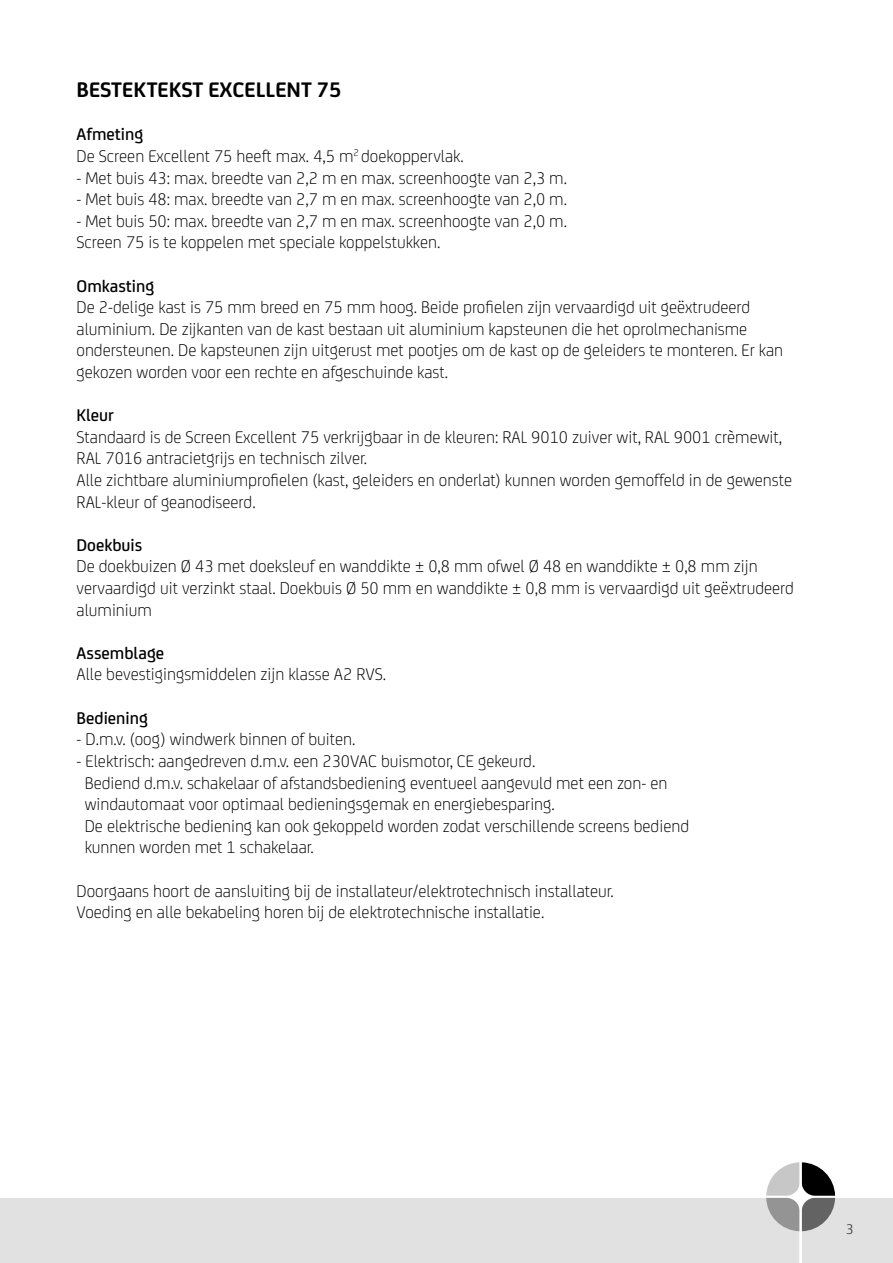
<style>
.page{position:relative;width:893px;height:1263px;background:#fff}
.page>*{position:absolute;margin:0;border:0;box-sizing:border-box;transform-origin:0 0}
.t1{font:700 22.5px "FS Joey";color:#000}
.t2{font:300 18px/21.6px "FS Joey";color:#000}
.t3{font:500 18px "FS Joey";color:#000}
.t4{font:15px "FS Joey";color:#494949}
.s1{font-weight:500}
</style>
<div class="page">
<div style="left:0;top:1198px;width:766px;height:65px;background:#e1e1e1"></div>
<svg style="left:766px;top:1162px;width:127px;height:101px"></svg>
<hr style="left:800px;top:0;width:2px;height:1263px;background:#fff">
<p class="t1" style="left:77px;top:73px;width:266px">BESTEKTEKST EXCELLENT 75</p>
<p class="t2" style="left:77px;top:123px;width:389px"><span class="s1">Afmeting<br></span>De Screen Excellent 75 heeft max. 4,5 m<sup>2</sup> doekoppervlak.</p>
<p class="t2" style="left:77px;top:166px;width:492px">- Met buis 43: max. breedte van 2,2 m en max. screenhoogte van 2,3 m.</p>
<p class="t2" style="left:77px;top:187px;width:492px">- Met buis 48: max. breedte van 2,7 m en max. screenhoogte van 2,0 m.</p>
<p class="t2" style="left:77px;top:209px;width:492px">- Met buis 50: max. breedte van 2,7 m en max. screenhoogte van 2,0 m.<br>Screen 75 is te koppelen met speciale koppelstukken.</p>
<p class="t3" style="left:77px;top:273px;width:79px">Omkasting</p>
<p class="t2" style="left:77px;top:295px;width:708px">De 2-delige kast is 75 mm breed en 75 mm hoog. Beide profielen zijn vervaardigd uit geëxtrudeerd aluminium. De zijkanten van de kast bestaan uit aluminium kapsteunen die het oprolmechanisme ondersteunen. De kapsteunen zijn uitgerust met pootjes om de kast op de geleiders te monteren. Er kan gekozen worden voor een rechte en afgeschuinde kast.</p>
<p class="t3" style="left:77px;top:402px;width:39px">Kleur</p>
<p class="t2" style="left:77px;top:425px;width:717px">Standaard is de Screen Excellent 75 verkrijgbaar in de kleuren: RAL 9010 zuiver wit, RAL 9001 crèmewit, RAL 7016 antracietgrijs en technisch zilver.<br>Alle zichtbare aluminiumprofielen (kast, geleiders en onderlat) kunnen worden gemoffeld in de gewenste RAL-kleur of geanodiseerd.</p>
<p class="t3" style="left:77px;top:532px;width:67px">Doekbuis</p>
<p class="t2" style="left:77px;top:555px;width:719px">De doekbuizen Ø 43 met doeksleuf en wanddikte ± 0,8 mm ofwel Ø 48 en wanddikte ± 0,8 mm zijn vervaardigd uit verzinkt staal. Doekbuis Ø 50 mm en wanddikte ± 0,8 mm is vervaardigd uit geëxtrudeerd aluminium</p>
<p class="t3" style="left:77px;top:640px;width:89px">Assemblage</p>
<p class="t2" style="left:77px;top:663px;width:311px">Alle bevestigingsmiddelen zijn klasse A2 RVS.</p>
<p class="t3" style="left:77px;top:705px;width:73px">Bediening</p>
<p class="t2" style="left:77px;top:727px;width:281px">- D.m.v. (oog) windwerk binnen of buiten.</p>
<p class="t2" style="left:85px;top:749px;width:606px;text-indent:-8px">- Elektrisch: aangedreven d.m.v. een 230VAC buismotor, CE gekeurd.<br>Bediend d.m.v. schakelaar of afstandsbediening eventueel aangevuld met een zon- en windautomaat voor optimaal bedieningsgemak en energiebesparing.<br>De elektrische bediening kan ook gekoppeld worden zodat verschillende screens bediend kunnen worden met 1 schakelaar.</p>
<p class="t2" style="left:77px;top:879px;width:539px">Doorgaans hoort de aansluiting bij de installateur/elektrotechnisch installateur.<br>Voeding en alle bekabeling horen bij de elektrotechnische installatie.</p>
<p class="t4" style="left:846px;top:1218px;width:9px">3</p>
</div>
